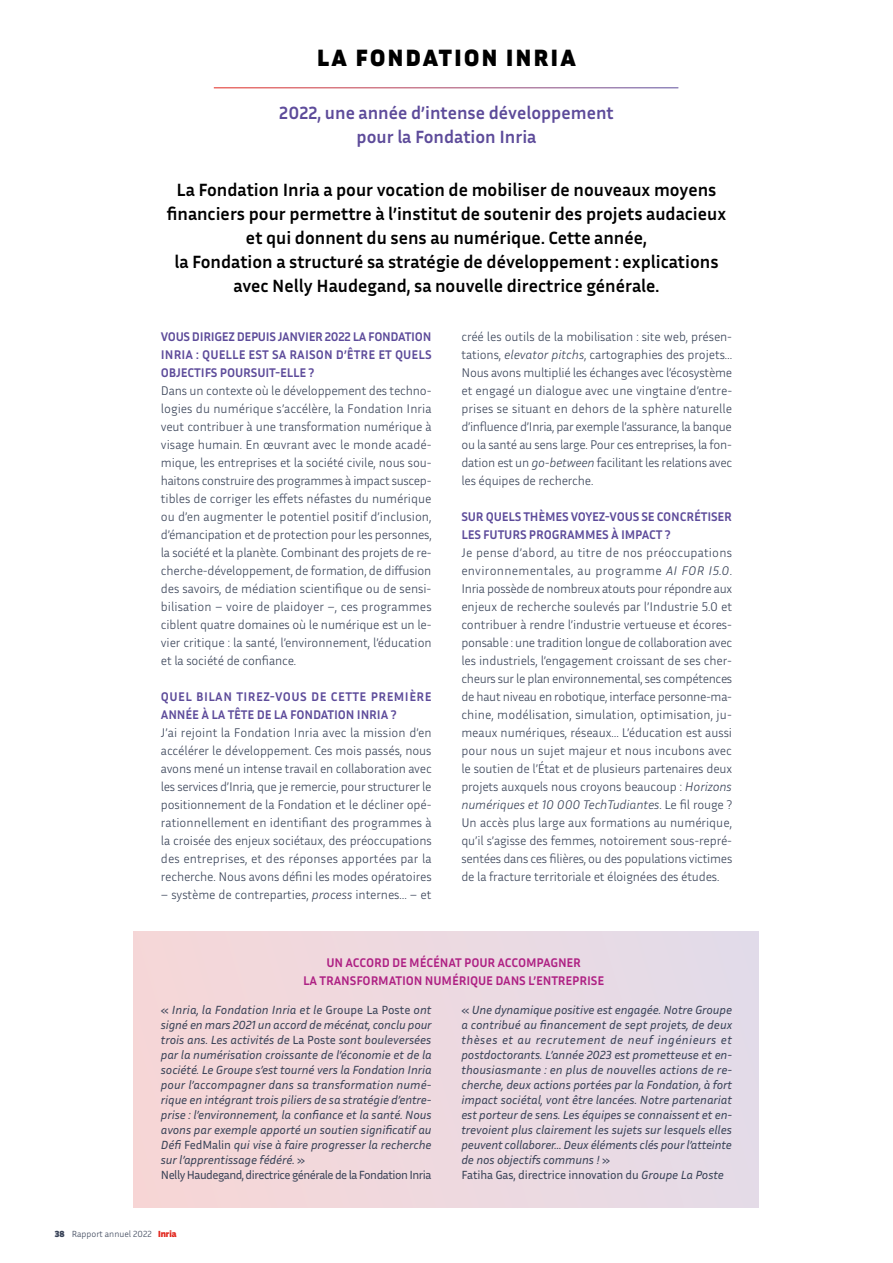
<style>
.page{position:relative;width:893px;height:1263px;background:#fff}
.page>*{position:absolute;margin:0;border:0;box-sizing:border-box;transform-origin:0 0}
.t1{font:800 24px "Inria Sans";letter-spacing:.1em;color:#000}
.t2{font:700 18px/24px "Inria Sans";color:#000;text-align:center}
.t3{font:700 18px/24px "Inria Sans";color:#5d4b9a;text-align:center}
.t4{font:300 12.75px/18px "Inria Sans";letter-spacing:-.01em;color:#384257;text-align:justify}
.t5{font:700 12.75px/18px "Inria Sans";letter-spacing:-.01em;color:#5d4b9a;text-align:justify}
.t6{font:700 12.75px/18px "Inria Sans";letter-spacing:-.01em;color:#ae2083;text-align:center}
.t7{font:700 12.75px/18px "Inria Sans";letter-spacing:.035em;color:#5d4b9a}
.t8{font:italic 12px/15px "Inria Sans";letter-spacing:-.01em;color:#384257}
.t9{font:300 9px "Inria Sans";color:#384257}
.s1{font-style:italic}
.s2{font-style:normal}
.s3{font-weight:800}
.s4{font-weight:800;color:#e1261d}
</style>
<div class="page">
<div style="left:133px;top:931px;width:625px;height:277px;background:#edd9e0"></div>
<h1 class="t1" style="left:317px;top:42px;width:260px">LA FONDATION INRIA</h1>
<h2 class="t3" style="left:279px;top:100px;width:336px">2022, une année d’intense développement pour la Fondation Inria</h2>
<p class="t2" style="left:167px;top:177px;width:561px">La Fondation Inria a pour vocation de mobiliser de nouveaux moyens financiers pour permettre à l’institut de soutenir des projets audacieux et qui donnent du sens au numérique. Cette année,<br>la Fondation a structuré sa stratégie de développement : explications avec Nelly Haudegand, sa nouvelle directrice générale.</p>
<p class="t5" style="left:161px;top:327px;width:272px">VOUS DIRIGEZ DEPUIS JANVIER 2022 LA FONDATION INRIA : QUELLE EST SA RAISON D’ÊTRE ET QUELS OBJECTIFS POURSUIT-ELLE ?</p>
<p class="t4" style="left:161px;top:381px;width:272px">Dans un contexte où le développement des techno&shy;logies du numérique s’accélère, la Fondation Inria veut contribuer à une transformation numérique à visage humain. En œuvrant avec le monde acadé&shy;mique, les entreprises et la société civile, nous sou&shy;haitons construire des programmes à impact suscep&shy;tibles de corriger les effets néfastes du numérique ou d’en augmenter le potentiel positif d’inclusion, d’émancipation et de protection pour les personnes, la société et la planète. Combinant des projets de re&shy;cherche-développement, de formation, de diffusion des savoirs, de médiation scientifique ou de sensi&shy;bilisation – voire de plaidoyer –, ces programmes ciblent quatre domaines où le numérique est un le&shy;vier critique : la santé, l’environnement, l’éducation et la société de confiance.</p>
<p class="t7" style="left:161px;top:687px;width:272px">QUEL BILAN TIREZ-VOUS DE CETTE PREMIÈRE<br>ANNÉE À LA TÊTE DE LA FONDATION INRIA ?</p>
<p class="t4" style="left:161px;top:723px;width:272px">J’ai rejoint la Fondation Inria avec la mission d’en accélérer le développement. Ces mois passés, nous avons mené un intense travail en collaboration avec les services d’Inria, que je remercie, pour structurer le positionnement de la Fondation et le décliner opé&shy;rationnellement en identifiant des programmes à la croisée des enjeux sociétaux, des préoccupations des entreprises, et des réponses apportées par la recherche. Nous avons défini les modes opératoires</p>
<p class="t4" style="left:161px;top:885px;width:272px">– système de contreparties, <span class="s1">process</span> internes… – et</p>
<p class="t4" style="left:461px;top:327px;width:272px">créé les outils de la mobilisation : site web, présen&shy;tations, <span class="s1">elevator pitchs</span>, cartographies des projets… Nous avons multiplié les échanges avec l’écosystème et engagé un dialogue avec une vingtaine d’entre&shy;prises se situant en dehors de la sphère naturelle d’influence d’Inria, par exemple l’assurance, la banque ou la santé au sens large. Pour ces entreprises, la fon&shy;dation est un <span class="s1">go-between</span> facilitant les relations avec les équipes de recherche.</p>
<p class="t5" style="left:461px;top:507px;width:272px">SUR QUELS THÈMES VOYEZ-VOUS SE CONCRÉTISER<br>LES FUTURS PROGRAMMES À IMPACT ?</p>
<p class="t4" style="left:461px;top:543px;width:272px">Je pense d’abord, au titre de nos préoccupations environnementales, au programme <span class="s1">AI FOR I5.0</span>.<br>Inria possède de nombreux atouts pour répondre aux enjeux de recherche soulevés par l’Industrie 5.0 et contribuer à rendre l’industrie vertueuse et écores&shy;ponsable : une tradition longue de collaboration avec les industriels, l’engagement croissant de ses cher&shy;cheurs sur le plan environnemental, ses compétences de haut niveau en robotique, interface personne-ma&shy;chine, modélisation, simulation, optimisation, ju&shy;meaux numériques, réseaux… L’éducation est aussi pour nous un sujet majeur et nous incubons avec le soutien de l’État et de plusieurs partenaires deux projets auxquels nous croyons beaucoup : <span class="s1">Horizons numériques et 10 000 TechTudiantes</span>. Le fil rouge ?<br>Un accès plus large aux formations au numérique, qu’il s’agisse des femmes, notoirement sous-repré&shy;sentées dans ces filières, ou des populations victimes de la fracture territoriale et éloignées des études.</p>
<p class="t6" style="left:303px;top:954px;width:303px">UN ACCORD DE MÉCÉNAT POUR ACCOMPAGNER<br>LA TRANSFORMATION NUMÉRIQUE DANS L’ENTREPRISE</p>
<p class="t8" style="left:161px;top:1001px;width:272px"><span class="s2">«</span> Inria, la Fondation Inria et le <span class="s2">Groupe La Poste</span> ont signé en mars 2021 un accord de mécénat, conclu pour trois ans. Les activités de <span class="s2">La Poste</span> sont bouleversées par la numérisation croissante de l’économie et de la société. Le Groupe s’est tourné vers la Fondation Inria pour l’accompagner dans sa transformation numé&shy;rique en intégrant trois piliers de sa stratégie d’entre&shy;prise : l’environnement, la confiance et la santé. Nous avons par exemple apporté un soutien significatif au Défi <span class="s2">FedMalin</span> qui vise à faire progresser la recherche sur l’apprentissage fédéré. <span class="s2">»<br>Nelly Haudegand, directrice générale de la Fondation Inria</span></p>
<p class="t8" style="left:461px;top:1001px;width:272px"><span class="s2">«</span> Une dynamique positive est engagée. Notre Groupe a contribué au financement de sept projets, de deux thèses et au recrutement de neuf ingénieurs et postdoctorants. L’année 2023 est prometteuse et en&shy;thousiasmante : en plus de nouvelles actions de re&shy;cherche, deux actions portées par la Fondation, à fort impact sociétal, vont être lancées. Notre partenariat est porteur de sens. Les équipes se connaissent et en&shy;trevoient plus clairement les sujets sur lesquels elles peuvent collaborer… Deux éléments clés pour l’atteinte de nos objectifs communs ! <span class="s2">»<br>Fatiha Gas, directrice innovation du</span> Groupe La Poste</p>
<p class="t9" style="left:55px;top:1227px;width:123px"><span class="s3">38</span> Rapport annuel 2022 <span class="s4">Inria</span></p>
</div>
